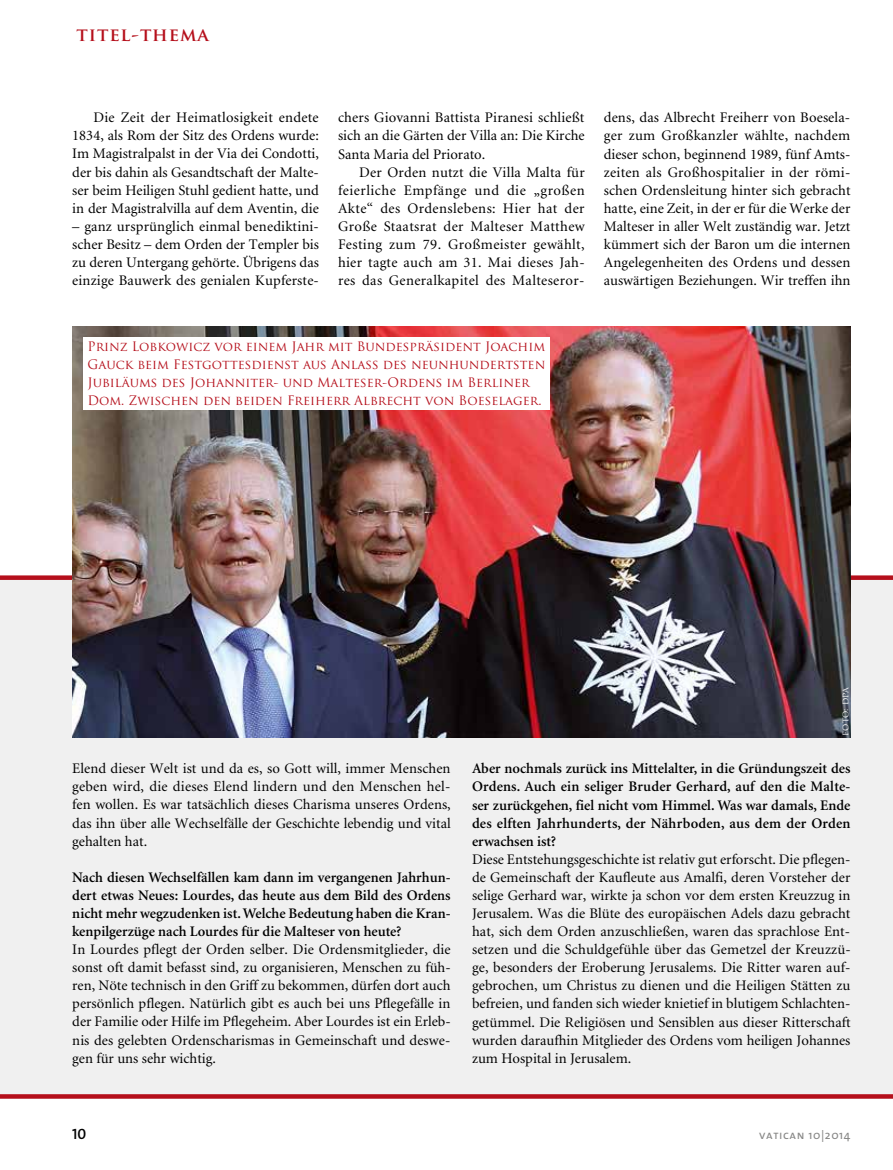
<style>
.page{position:relative;width:893px;height:1170px;background:#fff}
.page>*{position:absolute;margin:0;border:0;box-sizing:border-box;transform-origin:0 0}
.t1{font:700 18px "Trajan Pro";letter-spacing:.05em;color:#b50f1b}
.t2{font:15px "The Sans Semi Bold Caps";color:#000}
.t3{font:14.7px/18.1px "Minion";color:#000;text-align:justify}
.t4{font:600 14.7px/18.1px "Minion";color:#000;text-align:justify}
.t5{font:12.75px/18px "Trajan Pro";color:#b50f1b}
.t6{font:12px "The Sans Caps";letter-spacing:.05em;color:#878786}
.t7{font:9px "Trajan Pro";color:#fff}
.s1{font-family:"The Sans"}
</style>
<div class="page">
<div style="left:0;top:578px;width:893px;height:520px;background:#f0f0f0"></div>
<div style="left:0;top:575px;width:893px;height:5px;background:#b50f1b"></div>
<svg style="left:0;top:1094px;width:893px;height:4px;background:#b81a26"></svg>
<img style="left:72px;top:327px;width:778px;height:410px">
<div style="left:83px;top:337px;width:467px;height:72px;background:#fff"></div>
<p class="t1" style="left:77px;top:23px;width:134px">TITEL-THEMA</p>
<p class="t3" style="left:72px;top:109px;width:248px;text-indent:21px">Die Zeit der Heimatlosigkeit endete 1834, als Rom der Sitz des Ordens wurde:<br>Im Magistralpalst in der Via dei Condotti, der bis dahin als Gesandtschaft der Malte&shy;ser beim Heiligen Stuhl gedient hatte, und in der Magistralvilla auf dem Aventin, die</p>
<p class="t3" style="left:72px;top:217px;width:248px">– ganz ursprünglich einmal benediktini&shy;scher Besitz – dem Orden der Templer bis zu deren Untergang gehörte. Übrigens das einzige Bauwerk des genialen Kupferste-</p>
<p class="t3" style="left:338px;top:109px;width:248px">chers Giovanni Battista Piranesi schließt sich an die Gärten der Villa an: Die Kirche Santa Maria del Priorato.</p>
<p class="t3" style="left:338px;top:163px;width:248px;text-indent:21px">Der Orden nutzt die Villa Malta für feierliche Empfänge und die „großen Akte“ des Ordenslebens: Hier hat der Große Staatsrat der Malteser Matthew Festing zum 79. Großmeister gewählt, hier tagte auch am 31. Mai dieses Jah&shy;res das Generalkapitel des Malteseror-</p>
<p class="t3" style="left:604px;top:109px;width:248px">dens, das Albrecht Freiherr von Boesela&shy;ger zum Großkanzler wählte, nachdem dieser schon, beginnend 1989, fünf Amts&shy;zeiten als Großhospitalier in der römi&shy;schen Ordensleitung hinter sich gebracht hatte, eine Zeit, in der er für die Werke der Malteser in aller Welt zuständig war. Jetzt kümmert sich der Baron um die internen Angelegenheiten des Ordens und dessen auswärtigen Beziehungen. Wir treffen ihn</p>
<p class="t5" style="left:88px;top:337px;width:459px">Prinz Lobkowicz vor einem Jahr mit Bundespräsident Joachim Gauck beim Festgottesdienst aus Anlass des neunhundertsten Jubiläums des Johanniter- und Malteser-Ordens im Berliner Dom. Zwischen den beiden Freiherr Albrecht von Boeselager.</p>
<p class="t7" style="left:839px;top:735px;width:50px;rotate:-90deg">foto: dpa</p>
<p class="t3" style="left:72px;top:760px;width:380px">Elend dieser Welt ist und da es, so Gott will, immer Menschen geben wird, die dieses Elend lindern und den Menschen hel&shy;fen wollen. Es war tatsächlich dieses Charisma unseres Ordens, das ihn über alle Wechselfälle der Geschichte lebendig und vital gehalten hat.</p>
<p class="t4" style="left:72px;top:868px;width:380px">Nach diesen Wechselfällen kam dann im vergangenen Jahrhun&shy;dert etwas Neues: Lourdes, das heute aus dem Bild des Ordens nicht mehr wegzudenken ist. Welche Bedeutung haben die Kran&shy;kenpilgerzüge nach Lourdes für die Malteser von heute?</p>
<p class="t3" style="left:72px;top:940px;width:380px">In Lourdes pflegt der Orden selber. Die Ordensmitglieder, die sonst oft damit befasst sind, zu organisieren, Menschen zu füh&shy;ren, Nöte technisch in den Griff zu bekommen, dürfen dort auch persönlich pflegen. Natürlich gibt es auch bei uns Pflegefälle in der Familie oder Hilfe im Pflegeheim. Aber Lourdes ist ein Erleb&shy;nis des gelebten Ordenscharismas in Gemeinschaft und deswe&shy;gen für uns sehr wichtig.</p>
<p class="t4" style="left:472px;top:759px;width:380px">Aber nochmals zurück ins Mittelalter, in die Gründungszeit des Ordens. Auch ein seliger Bruder Gerhard, auf den die Malte&shy;ser zurückgehen, fiel nicht vom Himmel. Was war damals, Ende des elften Jahrhunderts, der Nährboden, aus dem der Orden erwachsen ist?</p>
<p class="t3" style="left:472px;top:850px;width:380px">Diese Entstehungsgeschichte ist relativ gut erforscht. Die pflegen&shy;de Gemeinschaft der Kaufleute aus Amalfi, deren Vorsteher der selige Gerhard war, wirkte ja schon vor dem ersten Kreuzzug in Jerusalem. Was die Blüte des europäischen Adels dazu gebracht hat, sich dem Orden anzuschließen, waren das sprachlose Ent&shy;setzen und die Schuldgefühle über das Gemetzel der Kreuzzü&shy;ge, besonders der Eroberung Jerusalems. Die Ritter waren auf&shy;gebrochen, um Christus zu dienen und die Heiligen Stätten zu befreien, und fanden sich wieder knietief in blutigem Schlachten&shy;getümmel. Die Religiösen und Sensiblen aus dieser Ritterschaft wurden daraufhin Mitglieder des Ordens vom heiligen Johannes zum Hospital in Jerusalem.</p>
<p class="t2" style="left:72px;top:1123px;width:16px">10</p>
<p class="t6" style="left:759px;top:1126px;width:93px">vatican <span class="s1">10</span>|<span class="s1">2014</span></p>
</div>
